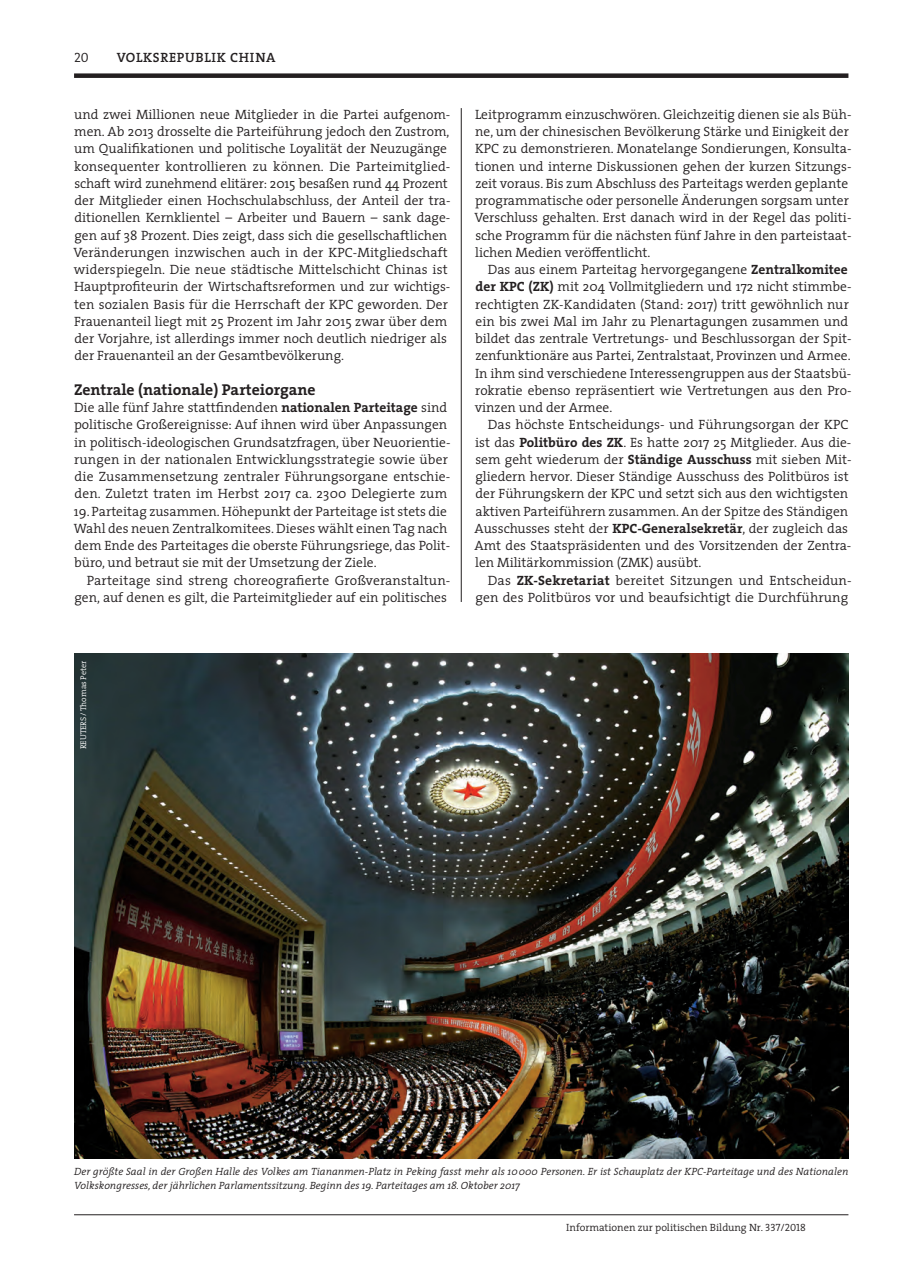
<style>
.page{position:relative;width:897px;height:1267px;background:#fff}
.page>*{position:absolute;margin:0;border:0;box-sizing:border-box;transform-origin:0 0}
.t1{font:700 15.75px "The Serif";color:#231f20}
.t2{font:300 13.5px/17.2px "The Serif";color:#231f20}
.t3{font:600 13.5px "The Serif";letter-spacing:.05em;color:#231f20}
.t4{font:13.5px "The Serif Semi Light Caps";color:#231f20}
.t5{font:italic 300 10.5px/13.5px "The Serif";color:#231f20}
.t6{font:300 10.5px "The Serif";color:#231f20}
.t7{font:300 8.25px "The Serif";color:#fff}
.s1{font-weight:700}
.s2{font-family:"The Serif Semi Light Caps";font-weight:400}
</style>
<div class="page">
<div style="left:74px;top:73px;width:774px;height:5px;background:#231f20"></div>
<hr style="left:74px;top:1214px;width:774px;height:1px;background:#231f20">
<img style="left:74px;top:653px;width:774px;height:505px">
<hr style="left:461px;top:108px;width:1px;height:494px;background:#231f20">
<p class="t4" style="left:74px;top:46px;width:16px">20</p>
<p class="t3" style="left:117px;top:46px;width:160px">VOLKSREPUBLIK CHINA</p>
<p class="t2" style="left:73px;top:105px;width:378px">und zwei Millionen neue Mitglieder in die Partei aufgenom&shy;men. Ab 2013 drosselte die Parteiführung jedoch den Zustrom, um Qualifikationen und politische Loyalität der Neuzugänge konsequenter kontrollieren zu können. Die Parteimitglied&shy;schaft wird zunehmend elitärer: 2015 besaßen rund 44 Prozent der Mitglieder einen Hochschulabschluss, der Anteil der tra&shy;ditionellen Kernklientel – Arbeiter und Bauern – sank dage&shy;gen auf 38 Prozent. Dies zeigt, dass sich die gesellschaftlichen Veränderungen inzwischen auch in der KPC-Mitgliedschaft widerspiegeln. Die neue städtische Mittelschicht Chinas ist Hauptprofiteurin der Wirtschaftsreformen und zur wichtigs&shy;ten sozialen Basis für die Herrschaft der KPC geworden. Der Frauenanteil liegt mit 25 Prozent im Jahr 2015 zwar über dem der Vorjahre, ist allerdings immer noch deutlich niedriger als der Frauenanteil an der Gesamtbevölkerung.</p>
<h3 class="t1" style="left:74px;top:376px;width:243px">Zentrale (nationale) Parteiorgane</h3>
<p class="t2" style="left:74px;top:398px;width:378px">Die alle fünf Jahre stattfindenden <span class="s1">nationalen Parteitage</span> sind politische Großereignisse: Auf ihnen wird über Anpassungen in politisch-ideologischen Grundsatzfragen, über Neuorientie&shy;rungen in der nationalen Entwicklungsstrategie sowie über die Zusammensetzung zentraler Führungsorgane entschie&shy;den. Zuletzt traten im Herbst 2017 ca. 2300 Delegierte zum</p>
<p class="t2" style="left:74px;top:502px;width:378px">19. Parteitag zusammen. Höhepunkt der Parteitage ist stets die Wahl des neuen Zentralkomitees. Dieses wählt einen Tag nach dem Ende des Parteitages die oberste Führungsriege, das Polit&shy;büro, und betraut sie mit der Umsetzung der Ziele.</p>
<p class="t2" style="left:74px;top:571px;width:377px;text-align:right">Parteitage sind streng choreografierte Großveranstaltun&shy;gen, auf denen es gilt, die Parteimitglieder auf ein politisches</p>
<p class="t7" style="left:77px;top:749px;width:90px;rotate:-90deg">REUTERS/Thomas Peter</p>
<p class="t2" style="left:474px;top:105px;width:378px">Leitprogramm einzuschwören. Gleichzeitig dienen sie als Büh&shy;ne, um der chinesischen Bevölkerung Stärke und Einigkeit der KPC zu demonstrieren. Monatelange Sondierungen, Konsulta&shy;tionen und interne Diskussionen gehen der kurzen Sitzungs&shy;zeit voraus. Bis zum Abschluss des Parteitags werden geplante programmatische oder personelle Änderungen sorgsam unter Verschluss gehalten. Erst danach wird in der Regel das politi&shy;sche Programm für die nächsten fünf Jahre in den parteistaat&shy;lichen Medien veröffentlicht.</p>
<p class="t2" style="left:474px;top:260px;width:378px;text-indent:13px">Das aus einem Parteitag hervorgegangene <span class="s1">Zentralkomitee der KPC (ZK)</span> mit 204 Vollmitgliedern und 172 nicht stimmbe&shy;rechtigten ZK-Kandidaten (Stand: 2017) tritt gewöhnlich nur ein bis zwei Mal im Jahr zu Plenartagungen zusammen und bildet das zentrale Vertretungs- und Beschlussorgan der Spit&shy;zenfunktionäre aus Partei, Zentralstaat, Provinzen und Armee.<br>In ihm sind verschiedene Interessengruppen aus der Staatsbü&shy;rokratie ebenso repräsentiert wie Vertretungen aus den Pro&shy;vinzen und der Armee.</p>
<p class="t2" style="left:474px;top:416px;width:378px;text-indent:13px">Das höchste Entscheidungs- und Führungsorgan der KPC ist das <span class="s1">Politbüro des ZK</span>. Es hatte 2017 25 Mitglieder. Aus die&shy;sem geht wiederum der <span class="s1">Ständige Ausschuss</span> mit sieben Mit&shy;gliedern hervor. Dieser Ständige Ausschuss des Politbüros ist der Führungskern der KPC und setzt sich aus den wichtigsten aktiven Parteiführern zusammen. An der Spitze des Ständigen Ausschusses steht der <span class="s1">KPC-Generalsekretär</span>, der zugleich das Amt des Staatspräsidenten und des Vorsitzenden der Zentra&shy;len Militärkommission (ZMK) ausübt.</p>
<p class="t2" style="left:475px;top:571px;width:377px;text-align:right">Das <span class="s1">ZK-Sekretariat</span> bereitet Sitzungen und Entscheidun&shy;gen des Politbüros vor und beaufsichtigt die Durchführung</p>
<p class="t5" style="left:74px;top:1164px;width:775px">Der größte Saal in der Großen Halle des Volkes am Tiananmen-Platz in Peking fasst mehr als 10 000 Personen. Er ist Schauplatz der KPC-Parteitage und des Nationalen<br>Volkskongresses, der jährlichen Parlamentssitzung. Beginn des 19. Parteitages am 18. Oktober 2017</p>
<p class="t6" style="left:566px;top:1218px;width:241px">Informationen zur politischen Bildung Nr. <span class="s2">337/2018</span></p>
</div>
